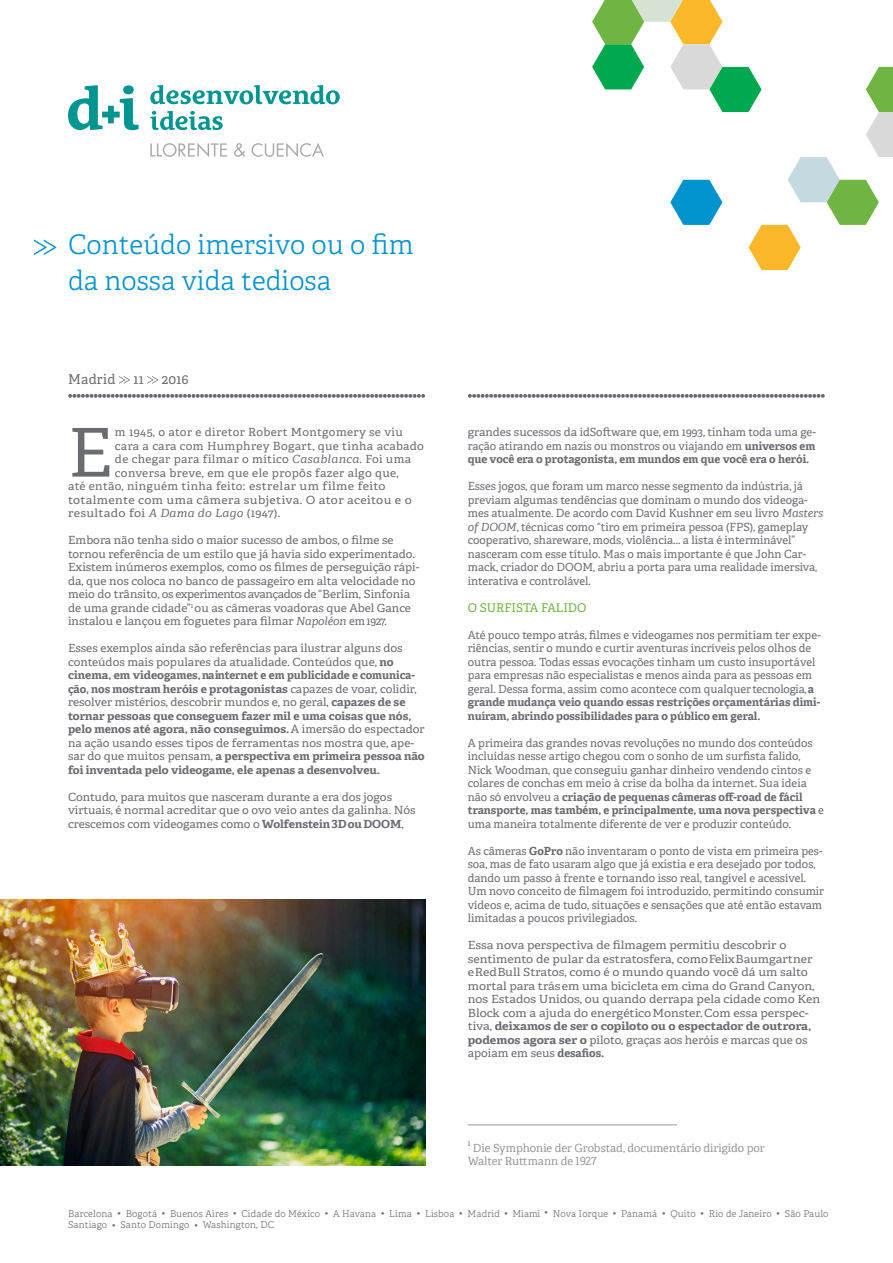
<style>
.page{position:relative;width:893px;height:1263px;background:#fff}
.page>*{position:absolute;margin:0;border:0;box-sizing:border-box;transform-origin:0 0}
.Texto_de_corrido___C{font:67.2px "Adelle";color:#6a6c71;scale:1.05 1}
.Título_del_artículo{font:300 27px/36px "Adelle";color:#0093ce}
.Ciudad_y_fecha{font:13.5px "Adelle";letter-spacing:.02em;color:#6a6c71}
.Subtítulo{font:12px "Adelle";color:#6cb43f}
.texto_corrido{font:11.25px/13.5px "Adelle";color:#6a6c71}
.texto_corrido-2{font:11.25px/13.5px "Adelle";color:#6a6c71;scale:1.05 1}
.texto_corrido-3{font:700 11.25px/13.5px "Adelle";letter-spacing:-.005em;color:#6a6c71;scale:1.05 1}
.texto_corrido-4{font:11.25px/13.5px "Adelle";color:#6a6c71;scale:1.1 1}
.Texto_de_corrido___C-2{font:11.25px "Adelle";letter-spacing:.03em;color:#6a6c71;scale:1.05 1}
.Texto_de_corrido___C-3{font:11.25px "Adelle";letter-spacing:.03em;color:#6a6c71;scale:1.1 1}
.texto_corrido-5{font:11.25px/13.5px "Adelle";color:#939598}
.t1{font:300 9.45px/11.4px "Adelle";letter-spacing:.02em;color:#6a6c71}
.texto_corrido-6{font:700 6.6px "Adelle";color:#939598}
.s1{font-style:italic}
.s2{font-weight:400}
.s3{font-weight:700}
</style>
<div class="page">
<img style="left:0;top:900px;width:425px;height:265px">
<svg style="left:34px;top:239px;width:22px;height:16px"></svg>
<svg style="left:119px;top:376px;width:11px;height:8px"></svg>
<svg style="left:147px;top:376px;width:11px;height:8px"></svg>
<svg style="left:68px;top:394px;width:357px;height:4px"></svg>
<svg style="left:468px;top:394px;width:357px;height:4px"></svg>
<svg style="left:592px;top:0;width:301px;height:270px"></svg>
<hr style="left:468px;top:1124px;width:209px;height:1px;background:#939598">
<svg style="left:68px;top:85px;width:71px;height:45px"></svg>
<svg style="left:150px;top:143px;width:174px;height:14px"></svg>
<svg style="left:150px;top:111px;width:73px;height:19px"></svg>
<svg style="left:150px;top:85px;width:190px;height:19px"></svg>
<p class="Título_del_artículo" style="left:68px;top:226px;width:347px">Conteúdo imersivo ou o fim da nossa vida tediosa</p>
<p class="Ciudad_y_fecha" style="left:68px;top:369px;width:49px">Madrid</p>
<p class="Ciudad_y_fecha" style="left:134px;top:369px;width:12px">11</p>
<p class="Ciudad_y_fecha" style="left:162px;top:369px;width:28px">2016</p>
<p class="Texto_de_corrido___C" style="left:68px;top:404px;width:44px">E</p>
<p class="Texto_de_corrido___C-2" style="left:115px;top:424px;width:276px">m 1945, o ator e diretor Robert Montgomery se viu</p>
<p class="Texto_de_corrido___C-2" style="left:115px;top:437px;width:296px">cara a cara com Humphrey Bogart, que tinha acabado</p>
<p class="Texto_de_corrido___C-2" style="left:115px;top:451px;width:284px">de chegar para filmar o mítico <span class="s1">Casablanca</span>. Foi uma</p>
<p class="Texto_de_corrido___C-2" style="left:115px;top:464px;width:272px">conversa breve, em que ele propôs fazer algo que,</p>
<p class="Texto_de_corrido___C-2" style="left:68px;top:478px;width:304px">até então, ninguém tinha feito: estrelar um filme feito</p>
<p class="Texto_de_corrido___C-3" style="left:68px;top:491px;width:314px">totalmente com uma câmera subjetiva. O ator aceitou e o</p>
<p class="Texto_de_corrido___C-3" style="left:68px;top:505px;width:194px">resultado foi <span class="s1">A Dama do Lago</span> (1947).</p>
<p class="texto_corrido-2" style="left:68px;top:533px;width:336px">Embora não tenha sido o maior sucesso de ambos, o filme se tornou referência de um estilo que já havia sido experimentado.<br>Existem inúmeros exemplos, como os filmes de perseguição rápi&shy;da, que nos coloca no banco de passageiro em alta velocidade no meio do trânsito, os experimentos avançados de “Berlim, Sinfonia de uma grande cidade”<sup>1</sup> ou as câmeras voadoras que Abel Gance instalou e lançou em foguetes para filmar <span class="s1">Napoléon</span> em 1927.</p>
<p class="texto_corrido-3" style="left:68px;top:641px;width:341px"><span class="s2">Esses exemplos ainda são referências para ilustrar alguns dos conteúdos mais populares da atualidade. Conteúdos que,</span> no cinema, em videogames, na internet e em publicidade e comunica&shy;ção, nos mostram heróis e protagonistas <span class="s2">capazes de voar, colidir, resolver mistérios, descobrir mundos e, no geral,</span> capazes de se tornar pessoas que conseguem fazer mil e uma coisas que nós, pelo menos até agora, não conseguimos. <span class="s2">A imersão do espectador na ação usando esses tipos de ferramentas nos mostra que, ape&shy;sar do que muitos pensam,</span> a perspectiva em primeira pessoa não foi inventada pelo videogame, ele apenas a desenvolveu.</p>
<p class="texto_corrido-2" style="left:68px;top:789px;width:332px">Contudo, para muitos que nasceram durante a era dos jogos virtuais, é normal acreditar que o ovo veio antes da galinha. Nós crescemos com videogames como o <span class="s3">Wolfenstein 3D ou DOOM</span>,</p>
<p class="texto_corrido-2" style="left:468px;top:425px;width:333px;text-align:justify">grandes sucessos da idSoftware que, em 1993, tinham toda uma ge&shy;ração atirando em nazis ou monstros ou viajando em <span class="s3">universos em que você era o protagonista, em mundos em que você era o herói.</span></p>
<p class="texto_corrido" style="left:468px;top:479px;width:357px">Esses jogos, que foram um marco nesse segmento da indústria, já previam algumas tendências que dominam o mundo dos videoga&shy;mes atualmente. De acordo com David Kushner em seu livro <span class="s1">Masters of DOOM</span>, técnicas como “tiro em primeira pessoa (FPS), gameplay cooperativo, shareware, mods, violência... a lista é interminável” nasceram com esse título. Mas o mais importante é que John Car&shy;mack, criador do DOOM, abriu a porta para uma realidade imersiva, interativa e controlável.</p>
<p class="Subtítulo" style="left:468px;top:599px;width:120px">O SURFISTA FALIDO</p>
<p class="texto_corrido" style="left:468px;top:627px;width:355px">Até pouco tempo atrás, filmes e videogames nos permitiam ter expe&shy;riências, sentir o mundo e curtir aventuras incríveis pelos olhos de outra pessoa. Todas essas evocações tinham um custo insuportável para empresas não especialistas e menos ainda para as pessoas em geral. Dessa forma, assim como acontece com qualquer tecnologia, <span class="s3">a grande mudança veio quando essas restrições orçamentárias dimi&shy;nuíram, abrindo possibilidades para o público em geral.</span></p>
<p class="texto_corrido" style="left:468px;top:735px;width:358px">A primeira das grandes novas revoluções no mundo dos conteúdos incluídas nesse artigo chegou com o sonho de um surfista falido, Nick Woodman, que conseguiu ganhar dinheiro vendendo cintos e colares de conchas em meio à crise da bolha da internet. Sua ideia não só envolveu a <span class="s3">criação de pequenas câmeras off-road de fácil transporte, mas também, e principalmente, uma nova perspectiva</span> e uma maneira totalmente diferente de ver e produzir conteúdo.</p>
<p class="texto_corrido" style="left:468px;top:843px;width:358px">As câmeras <span class="s3">GoPro</span> não inventaram o ponto de vista em primeira pes&shy;soa, mas de fato usaram algo que já existia e era desejado por todos, dando um passo à frente e tornando isso real, tangível e acessível.<br>Um novo conceito de filmagem foi introduzido, permitindo consumir vídeos e, acima de tudo, situações e sensações que até então estavam limitadas a poucos privilegiados.</p>
<p class="texto_corrido-4" style="left:468px;top:938px;width:322px">Essa nova perspectiva de filmagem permitiu descobrir o sentimento de pular da estratosfera, como Felix Baumgartner e Red Bull Stratos, como é o mundo quando você dá um salto mortal para trás em uma bicicleta em cima do Grand Canyon, nos Estados Unidos, ou quando derrapa pela cidade como Ken Block com a ajuda do energético Monster. Com essa perspec&shy;tiva, <span class="s3">deixamos de ser o copiloto ou o espectador de outrora, podemos agora ser o</span> piloto, graças aos heróis e marcas que os apoiam em seus <span class="s3">desafios.</span></p>
<p class="texto_corrido-6" style="left:468px;top:1139px;width:4px">1</p>
<p class="texto_corrido-5" style="left:468px;top:1140px;width:298px;text-indent:5px">Die Symphonie der Grobstad, documentário dirigido por<br>Walter Ruttmann de 1927</p>
<p class="t1" style="left:68px;top:1207px;width:762px">Barcelona • Bogotá • Buenos Aires • Cidade do México • A Havana • Lima • Lisboa • Madrid • Miami • Nova Iorque • Panamá • Quito • Rio de Janeiro • São Paulo<br>Santiago • Santo Domingo • Washington, DC</p>
</div>
